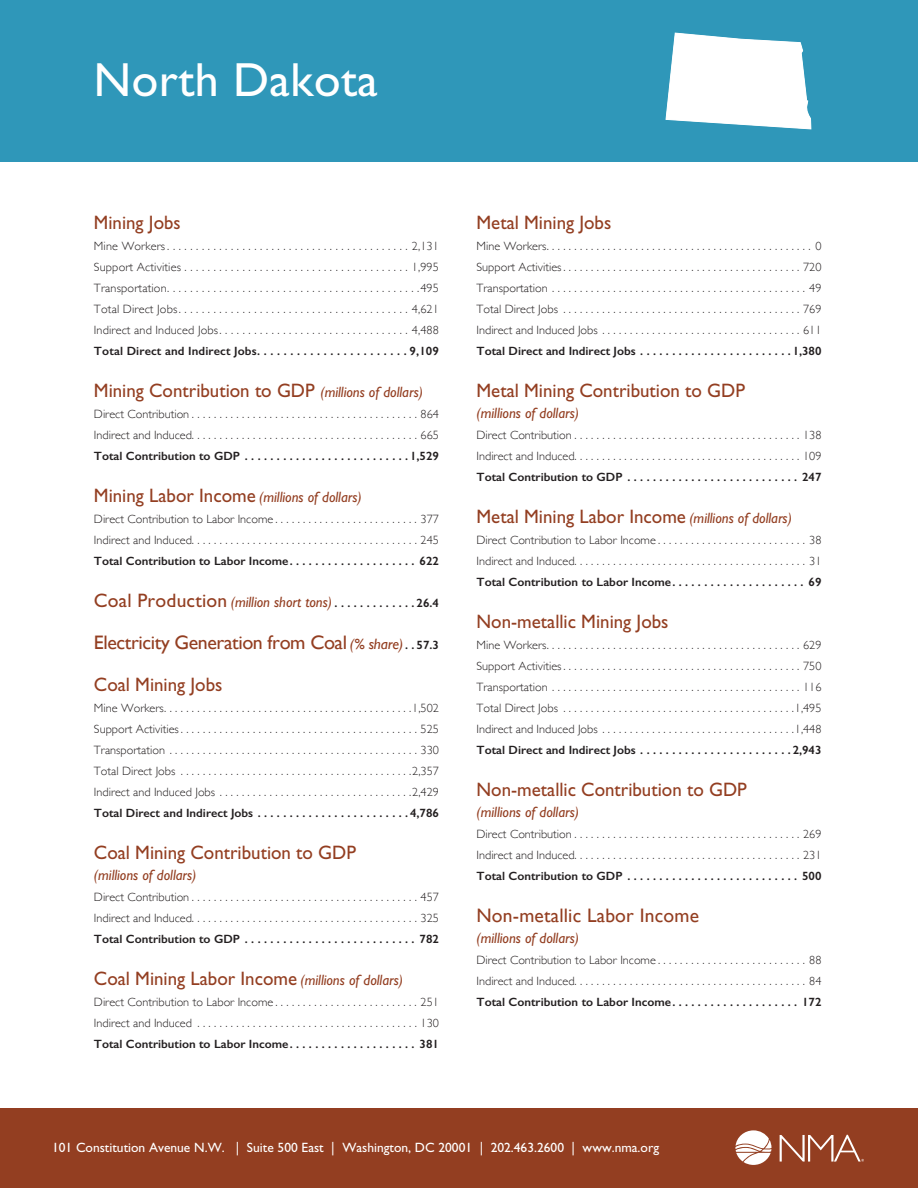
<style>
.page{position:relative;width:918px;height:1188px;background:#fff}
.page>*{position:absolute;margin:0;border:0;box-sizing:border-box;transform-origin:0 0}
.t1{font:48px "Gill Sans Std";letter-spacing:.01em;color:#fff}
.t2{font:19.5px "Gill Sans Std";color:#933e21}
.t3{font:19.5px "Gill Sans";letter-spacing:-.02em;color:#933e21}
.t4{font:19.5px "Gill Sans";letter-spacing:.01em;color:#933e21}
.t5{font:19.5px "Gill Sans Std";color:#933e21;scale:.95 1}
.t6{font:italic 15px "Gill Sans Std";color:#933e21}
.t7{font:13.5px "Gill Sans Std";color:#fff}
.t8{font:300 12px "Gill Sans";color:#231f20}
.t9{font:600 12px "Gill Sans";color:#231f20}
.s1{font-style:italic;font-size:15px}
.s2{font-style:normal;font-size:19.5px}
.s3{font-family:"Gill Sans";font-weight:600;font-style:normal;font-size:12px;color:#231f20}
.s4{font-weight:600;font-size:12px;color:#231f20}
</style>
<div class="page">
<div style="left:0;top:1108px;width:918px;height:80px;background:#933e21"></div>
<div style="left:0;top:0;width:918px;height:162px;background:#2f97b9"></div>
<svg style="left:735px;top:1130px;width:36px;height:35px"></svg>
<svg style="left:780px;top:1135px;width:84px;height:27px"></svg>
<svg style="left:666px;top:33px;width:145px;height:96px;background:#deeef4"></svg>
<p class="t1" style="left:94px;top:53px;width:286px">North Dakota</p>
<p class="t5" style="left:94px;top:212px;width:93px">Mining Jobs</p>
<p class="t8" style="left:94px;top:237px;width:347px">Mine Workers . . . . . . . . . . . . . . . . . . . . . . . . . . . . . . . . . . . . . . . . . . 2,131</p>
<p class="t8" style="left:94px;top:258px;width:347px">Support Activities.......................................1,995</p>
<p class="t8" style="left:94px;top:279px;width:346px">Transportation . . . . . . . . . . . . . . . . . . . . . . . . . . . . . . . . . . . . . . . . . . . 495</p>
<p class="t8" style="left:94px;top:300px;width:347px">Total Direct Jobs . . . . . . . . . . . . . . . . . . . . . . . . . . . . . . . . . . . . . . . . 4,621</p>
<p class="t8" style="left:94px;top:321px;width:347px">Indirect and Induced Jobs . . . . . . . . . . . . . . . . . . . . . . . . . . . . . . . . . 4,488</p>
<p class="t9" style="left:94px;top:344px;width:347px">Total Direct and Indirect Jobs . . . . . . . . . . . . . . . . . . . . . . 9,109</p>
<p class="t2" style="left:94px;top:380px;width:331px">Mining Contribution to GDP <span class="s1">(millions of dollars)</span></p>
<p class="t8" style="left:94px;top:405px;width:346px">Direct Contribution . . . . . . . . . . . . . . . . . . . . . . . . . . . . . . . . . . . . . . . . . 864</p>
<p class="t8" style="left:94px;top:426px;width:346px">Indirect and Induced . . . . . . . . . . . . . . . . . . . . . . . . . . . . . . . . . . . . . . . . . 665</p>
<p class="t9" style="left:94px;top:449px;width:347px">Total Contribution to GDP . . . . . . . . . . . . . . . . . . . . . . . . . 1,529</p>
<p class="t6" style="left:94px;top:489px;width:269px"><span class="s2">Mining Labor Income</span> (millions of dollars)</p>
<p class="t8" style="left:94px;top:510px;width:346px">Direct Contribution to Labor Income . . . . . . . . . . . . . . . . . . . . . . . . . . 377</p>
<p class="t8" style="left:94px;top:531px;width:346px">Indirect and Induced . . . . . . . . . . . . . . . . . . . . . . . . . . . . . . . . . . . . . . . . . 245</p>
<p class="t9" style="left:94px;top:554px;width:347px">Total Contribution to Labor Income . . . . . . . . . . . . . . . . . . . . 622</p>
<p class="t6" style="left:94px;top:594px;width:347px"><span class="s2">Coal Production</span> (million short tons) <span class="s3">. . . . . . . . . . . . 26.4</span></p>
<p class="t3" style="left:94px;top:631px;width:347px">Electricity Generation from Coal <span class="s1">(% share)</span> <span class="s4">. 57.3</span></p>
<p class="t2" style="left:94px;top:674px;width:130px">Coal Mining Jobs</p>
<p class="t8" style="left:94px;top:699px;width:347px">Mine Workers . . . . . . . . . . . . . . . . . . . . . . . . . . . . . . . . . . . . . . . . . . . . 1,502</p>
<p class="t8" style="left:94px;top:720px;width:346px">Support Activities . . . . . . . . . . . . . . . . . . . . . . . . . . . . . . . . . . . . . . . . . . . 525</p>
<p class="t8" style="left:94px;top:741px;width:346px">Transportation . . . . . . . . . . . . . . . . . . . . . . . . . . . . . . . . . . . . . . . . . . . . . 330</p>
<p class="t8" style="left:94px;top:762px;width:347px">Total Direct Jobs . . . . . . . . . . . . . . . . . . . . . . . . . . . . . . . . . . . . . . . . . 2,357</p>
<p class="t8" style="left:94px;top:783px;width:347px">Indirect and Induced Jobs . . . . . . . . . . . . . . . . . . . . . . . . . . . . . . . . . . 2,429</p>
<p class="t9" style="left:94px;top:806px;width:347px">Total Direct and Indirect Jobs . . . . . . . . . . . . . . . . . . . . . . . 4,786</p>
<p class="t2" style="left:94px;top:842px;width:264px">Coal Mining Contribution to GDP</p>
<p class="t6" style="left:94px;top:867px;width:104px">(millions of dollars)</p>
<p class="t8" style="left:94px;top:888px;width:346px">Direct Contribution . . . . . . . . . . . . . . . . . . . . . . . . . . . . . . . . . . . . . . . . . 457</p>
<p class="t8" style="left:94px;top:909px;width:346px">Indirect and Induced . . . . . . . . . . . . . . . . . . . . . . . . . . . . . . . . . . . . . . . . . 325</p>
<p class="t9" style="left:94px;top:932px;width:347px">Total Contribution to GDP . . . . . . . . . . . . . . . . . . . . . . . . . . . 782</p>
<p class="t2" style="left:94px;top:968px;width:311px">Coal Mining Labor Income <span class="s1">(millions of dollars)</span></p>
<p class="t8" style="left:94px;top:993px;width:346px">Direct Contribution to Labor Income . . . . . . . . . . . . . . . . . . . . . . . . . . 251</p>
<p class="t8" style="left:94px;top:1014px;width:346px">Indirect and Induced . . . . . . . . . . . . . . . . . . . . . . . . . . . . . . . . . . . . . . . . 130</p>
<p class="t9" style="left:94px;top:1037px;width:347px">Total Contribution to Labor Income . . . . . . . . . . . . . . . . . . . . 381</p>
<p class="t2" style="left:477px;top:212px;width:136px">Metal Mining Jobs</p>
<p class="t8" style="left:477px;top:237px;width:346px">Mine Workers . . . . . . . . . . . . . . . . . . . . . . . . . . . . . . . . . . . . . . . . . . . . . . . . 0</p>
<p class="t8" style="left:477px;top:258px;width:346px">Support Activities . . . . . . . . . . . . . . . . . . . . . . . . . . . . . . . . . . . . . . . . . . . 720</p>
<p class="t8" style="left:477px;top:279px;width:346px">Transportation . . . . . . . . . . . . . . . . . . . . . . . . . . . . . . . . . . . . . . . . . . . . . . 49</p>
<p class="t8" style="left:477px;top:300px;width:346px">Total Direct Jobs . . . . . . . . . . . . . . . . . . . . . . . . . . . . . . . . . . . . . . . . . . . 769</p>
<p class="t8" style="left:477px;top:321px;width:346px">Indirect and Induced Jobs . . . . . . . . . . . . . . . . . . . . . . . . . . . . . . . . . . . . 611</p>
<p class="t9" style="left:477px;top:344px;width:347px">Total Direct and Indirect Jobs . . . . . . . . . . . . . . . . . . . . . . . 1,380</p>
<p class="t2" style="left:477px;top:380px;width:270px">Metal Mining Contribution to GDP</p>
<p class="t6" style="left:477px;top:405px;width:104px">(millions of dollars)</p>
<p class="t8" style="left:477px;top:426px;width:346px">Direct Contribution . . . . . . . . . . . . . . . . . . . . . . . . . . . . . . . . . . . . . . . . . 138</p>
<p class="t8" style="left:477px;top:447px;width:346px">Indirect and Induced . . . . . . . . . . . . . . . . . . . . . . . . . . . . . . . . . . . . . . . . . 109</p>
<p class="t9" style="left:477px;top:470px;width:347px">Total Contribution to GDP . . . . . . . . . . . . . . . . . . . . . . . . . . . 247</p>
<p class="t2" style="left:477px;top:506px;width:317px">Metal Mining Labor Income <span class="s1">(millions of dollars)</span></p>
<p class="t8" style="left:477px;top:531px;width:346px">Direct Contribution to Labor Income . . . . . . . . . . . . . . . . . . . . . . . . . . . 38</p>
<p class="t8" style="left:477px;top:552px;width:346px">Indirect and Induced . . . . . . . . . . . . . . . . . . . . . . . . . . . . . . . . . . . . . . . . . . 31</p>
<p class="t9" style="left:477px;top:575px;width:347px">Total Contribution to Labor Income . . . . . . . . . . . . . . . . . . . . . 69</p>
<p class="t2" style="left:477px;top:611px;width:193px">Non-metallic Mining Jobs</p>
<p class="t8" style="left:477px;top:636px;width:346px">Mine Workers . . . . . . . . . . . . . . . . . . . . . . . . . . . . . . . . . . . . . . . . . . . . . . 629</p>
<p class="t8" style="left:477px;top:657px;width:346px">Support Activities . . . . . . . . . . . . . . . . . . . . . . . . . . . . . . . . . . . . . . . . . . . 750</p>
<p class="t8" style="left:477px;top:678px;width:346px">Transportation . . . . . . . . . . . . . . . . . . . . . . . . . . . . . . . . . . . . . . . . . . . . . 116</p>
<p class="t8" style="left:477px;top:699px;width:347px">Total Direct Jobs . . . . . . . . . . . . . . . . . . . . . . . . . . . . . . . . . . . . . . . . . 1,495</p>
<p class="t8" style="left:477px;top:720px;width:347px">Indirect and Induced Jobs . . . . . . . . . . . . . . . . . . . . . . . . . . . . . . . . . . 1,448</p>
<p class="t9" style="left:477px;top:743px;width:347px">Total Direct and Indirect Jobs . . . . . . . . . . . . . . . . . . . . . . . 2,943</p>
<p class="t2" style="left:477px;top:779px;width:272px">Non-metallic Contribution to GDP</p>
<p class="t6" style="left:477px;top:804px;width:104px">(millions of dollars)</p>
<p class="t8" style="left:477px;top:825px;width:346px">Direct Contribution . . . . . . . . . . . . . . . . . . . . . . . . . . . . . . . . . . . . . . . . . 269</p>
<p class="t8" style="left:477px;top:846px;width:346px">Indirect and Induced . . . . . . . . . . . . . . . . . . . . . . . . . . . . . . . . . . . . . . . . . 231</p>
<p class="t9" style="left:477px;top:869px;width:347px">Total Contribution to GDP . . . . . . . . . . . . . . . . . . . . . . . . . . . 500</p>
<p class="t4" style="left:477px;top:904px;width:224px">Non-metallic Labor Income</p>
<p class="t6" style="left:477px;top:930px;width:104px">(millions of dollars)</p>
<p class="t8" style="left:477px;top:951px;width:346px">Direct Contribution to Labor Income . . . . . . . . . . . . . . . . . . . . . . . . . . . 88</p>
<p class="t8" style="left:477px;top:972px;width:346px">Indirect and Induced . . . . . . . . . . . . . . . . . . . . . . . . . . . . . . . . . . . . . . . . . . 84</p>
<p class="t9" style="left:477px;top:995px;width:347px">Total Contribution to Labor Income . . . . . . . . . . . . . . . . . . . . 172</p>
<p class="t7" style="left:52px;top:1140px;width:609px">101 Constitution Avenue N.W. | Suite 500 East | Washington, DC 20001 | 202.463.2600 | www.nma.org</p>
</div>
